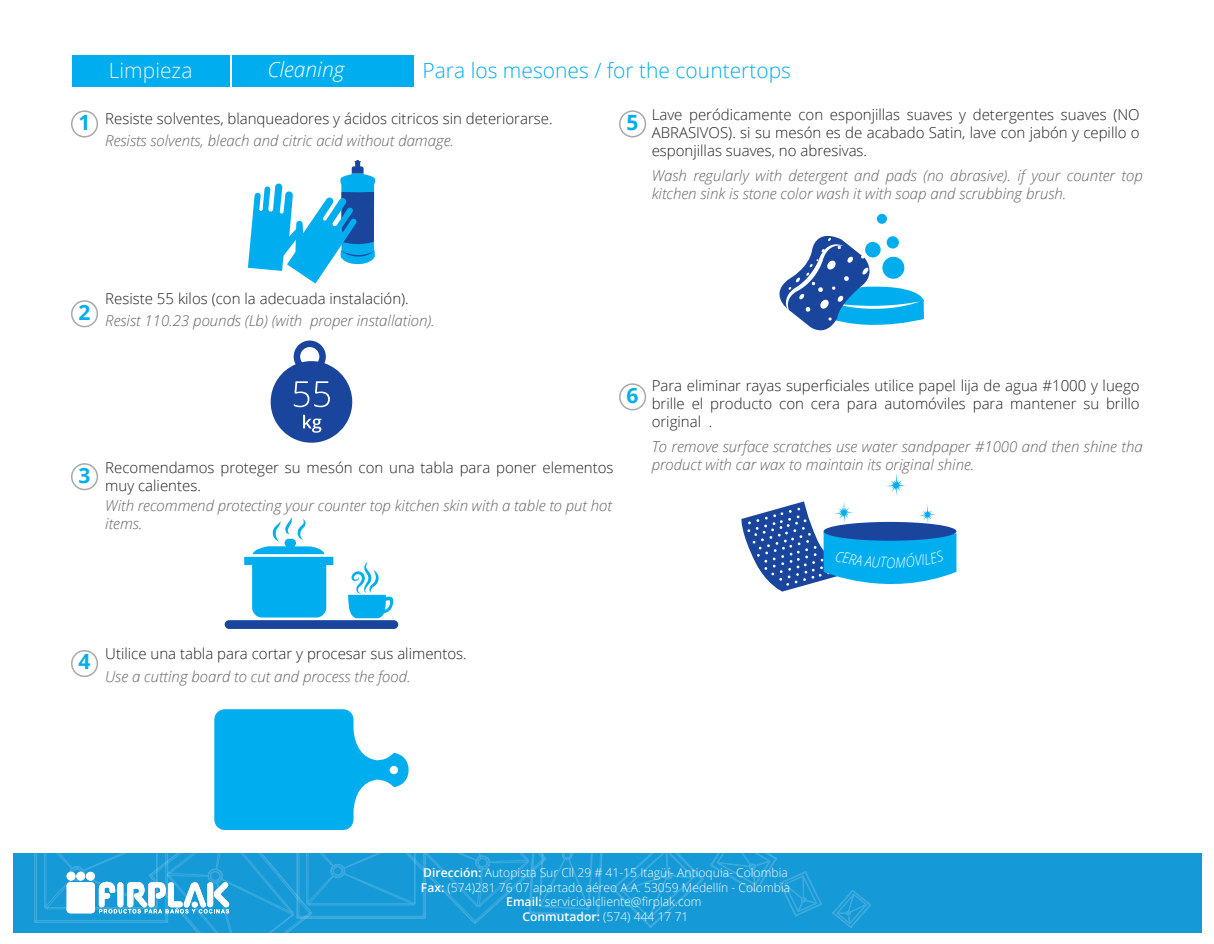
<style>
.page{position:relative;width:1214px;height:944px;background:#fff}
.page>*{position:absolute;margin:0;border:0;box-sizing:border-box;transform-origin:0 0}
.t1{font:300 21px "Open Sans";color:#00aeef}
.t2{font:300 21px "Open Sans";color:#f2f3f4}
.t3{font:italic 300 21px "Open Sans";color:#fff}
.t4{font:700 21px "Open Sans";color:#00aeef}
.t5{font:300 15px/18px "Open Sans";color:#231f20;text-align:justify}
.t6{font:italic 300 15px/18px "Open Sans";color:#636366}
.t7{font:italic 300 14.55px "Open Sans";color:#fff;scale:.87 1}
.t8{font:300 12.15px/14.5px "Open Sans";color:#fff;text-align:center}
.s1{font-weight:600}
</style>
<div class="page">
<div style="left:71px;top:110px;width:27px;height:27px;border:2px solid #a8a9ad;border-radius:50%"></div>
<div style="left:71px;top:300px;width:27px;height:27px;border:2px solid #a8a9ad;border-radius:50%"></div>
<div style="left:71px;top:463px;width:27px;height:27px;border:2px solid #a8a9ad;border-radius:50%"></div>
<div style="left:71px;top:650px;width:27px;height:27px;border:2px solid #a8a9ad;border-radius:50%"></div>
<div style="left:619px;top:110px;width:27px;height:27px;border:2px solid #a8a9ad;border-radius:50%"></div>
<div style="left:619px;top:383px;width:27px;height:27px;border:2px solid #a8a9ad;border-radius:50%"></div>
<div style="left:13px;top:853px;width:1188px;height:79px;background:#1599d7"></div>
<svg style="left:612px;top:853px;width:91px;height:74px"></svg>
<svg style="left:710px;top:853px;width:111px;height:63px"></svg>
<svg style="left:832px;top:890px;width:38px;height:37px"></svg>
<svg style="left:34px;top:853px;width:569px;height:79px"></svg>
<svg style="left:248px;top:160px;width:127px;height:123px"></svg>
<svg style="left:779px;top:213px;width:145px;height:118px"></svg>
<svg style="left:271px;top:340px;width:81px;height:102px"></svg>
<svg style="left:214px;top:709px;width:194px;height:121px"></svg>
<div style="left:225px;top:620px;width:173px;height:9px;background:#1a459c;border-radius:4px"></div>
<svg style="left:348px;top:562px;width:46px;height:56px"></svg>
<svg style="left:244px;top:517px;width:89px;height:100px"></svg>
<div style="left:72px;top:56px;width:341px;height:31px;background:#00aeef"></div>
<hr style="left:230px;top:56px;width:1px;height:31px;background:#fff">
<svg style="left:741px;top:473px;width:215px;height:119px"></svg>
<h1 class="t4" style="left:79px;top:107px;width:13px">1</h1>
<h1 class="t2" style="left:109px;top:56px;width:85px">Limpieza</h1>
<h1 class="t3" style="left:267px;top:55px;width:78px">Cleaning</h1>
<h1 class="t1" style="left:422px;top:56px;width:370px">Para los mesones / for the countertops</h1>
<p class="t5" style="left:105px;top:109px;width:449px">Resiste solventes, blanqueadores y ácidos citricos sin deteriorarse.</p>
<p class="t6" style="left:105px;top:131px;width:350px">Resists solvents, bleach and citric acid without damage.</p>
<h1 class="t4" style="left:626px;top:107px;width:13px">5</h1>
<p class="t5" style="left:651px;top:105px;width:489px">Lave peródicamente con esponjillas suaves y detergentes suaves (NO ABRASIVOS). si su mesón es de acabado Satin, lave con jabón y cepillo o esponjillas suaves, no abresivas.</p>
<p class="t6" style="left:651px;top:166px;width:492px">Wash regularly with detergent and pads (no abrasive). if your counter top kitchen sink is stone color wash it with soap and scrubbing brush.</p>
<h1 class="t4" style="left:79px;top:297px;width:13px">2</h1>
<p class="t5" style="left:105px;top:289px;width:305px">Resiste 55 kilos (con la adecuada instalación).</p>
<p class="t6" style="left:105px;top:311px;width:331px">Resist 110.23 pounds (Lb) (with proper installation).</p>
<h1 class="t4" style="left:79px;top:460px;width:13px">3</h1>
<p class="t5" style="left:105px;top:458px;width:510px">Recomendamos proteger su mesón con una tabla para poner elementos muy calientes.</p>
<p class="t6" style="left:105px;top:495px;width:508px">With recommend protecting your counter top kitchen skin with a table to put hot items.</p>
<h1 class="t4" style="left:626px;top:380px;width:13px">6</h1>
<p class="t5" style="left:651px;top:376px;width:489px">Para eliminar rayas superficiales utilice papel lija de agua #1000 y luego brille el producto con cera para automóviles para mantener su brillo original .</p>
<p class="t6" style="left:651px;top:436px;width:492px">To remove surface scratches use water sandpaper #1000 and then shine tha product with car wax to maintain its original shine.</p>
<p class="t7" style="left:886px;top:552px;width:12px">O</p>
<h1 class="t4" style="left:79px;top:647px;width:13px">4</h1>
<p class="t5" style="left:105px;top:644px;width:363px">Utilice una tabla para cortar y procesar sus alimentos.</p>
<p class="t6" style="left:105px;top:666px;width:307px">Use a cutting board to cut and process the food.</p>
<p class="t8" style="left:421px;top:865px;width:371px"><span class="s1">Dirección:</span> Autopista Sur Cll 29 # 41-15 Itagüí- Antioquia- Colombia <span class="s1">Fax:</span> (574)281 76 07 apartado aéreo A.A. 53059 Medellín - Colombia <span class="s1">Email:</span> servicioalcliente@firplak.com<br><span class="s1">Conmutador:</span> (574) 444 17 71</p>
</div>
